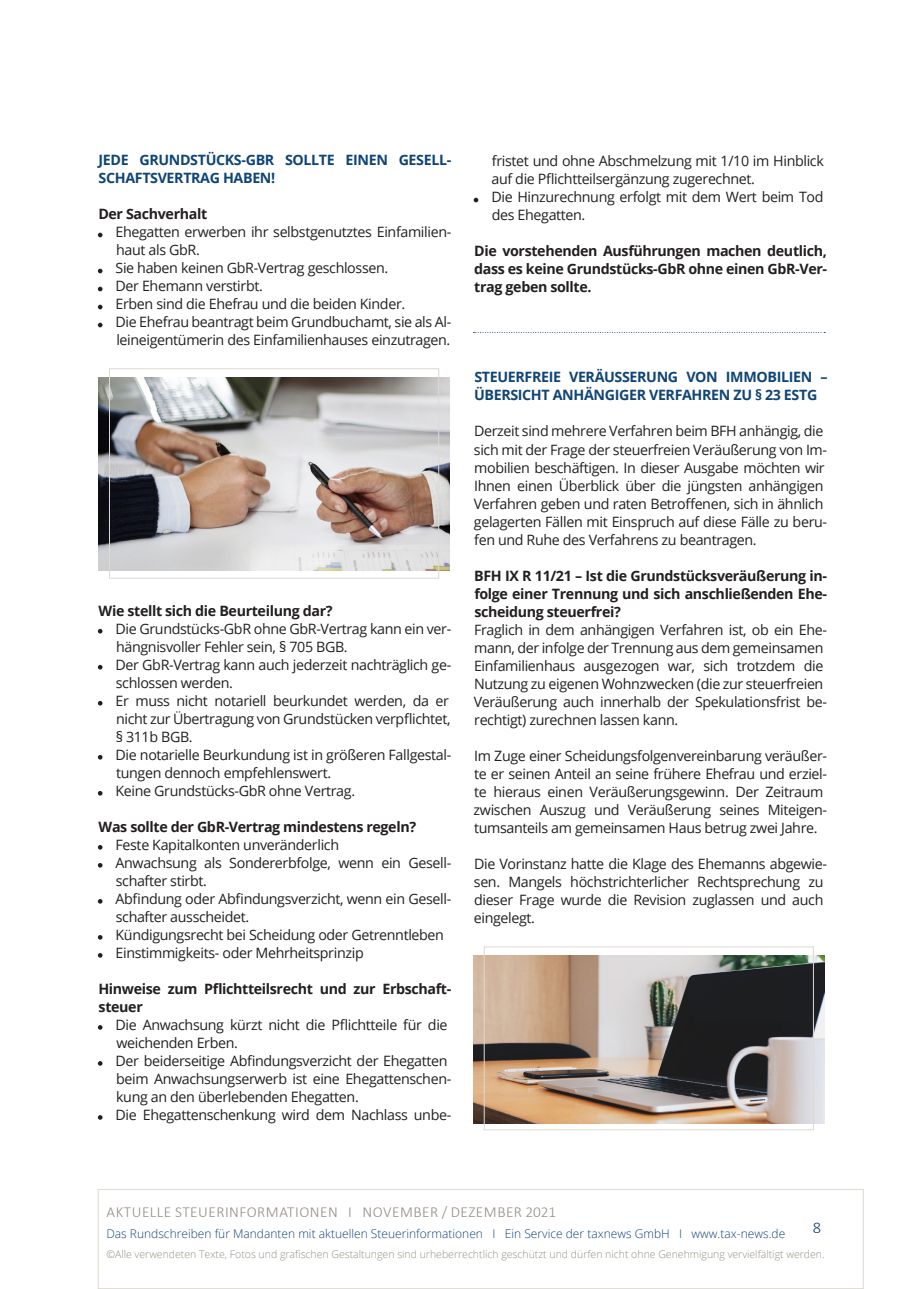
<style>
.page{position:relative;width:919px;height:1289px;background:#fff}
.page>*{position:absolute;margin:0;border:0;box-sizing:border-box;transform-origin:0 0}
.t1{font:300 16.5px "Calibri";color:#0f4476}
.t2{font:300 15.3px "Calibri";letter-spacing:.03em;color:#948e83}
.t3{font:14.25px/18px "Open Sans";letter-spacing:-.025em;color:#231f20}
.t4{font:700 14.25px/18px "Open Sans";letter-spacing:-.025em;color:#231f20;text-align:justify}
.t5{font:700 14.25px/18px "Open Sans";letter-spacing:-.025em;color:#0f4476}
.t6{font:300 12px "Open Sans";color:#0f4476}
.t7{font:300 10.5px "Open Sans";color:#948e83}
</style>
<div class="page">
<div style="left:98px;top:1188px;width:765px;height:100px;border:1px solid #dfd9d1"></div>
<svg style="left:98px;top:233px;width:4px;height:4px"></svg>
<svg style="left:98px;top:269px;width:4px;height:4px"></svg>
<svg style="left:98px;top:287px;width:4px;height:4px"></svg>
<svg style="left:98px;top:305px;width:4px;height:4px"></svg>
<svg style="left:98px;top:323px;width:4px;height:4px"></svg>
<svg style="left:98px;top:629px;width:4px;height:4px"></svg>
<svg style="left:98px;top:665px;width:4px;height:4px"></svg>
<svg style="left:98px;top:701px;width:4px;height:4px"></svg>
<svg style="left:98px;top:755px;width:4px;height:4px"></svg>
<svg style="left:98px;top:791px;width:4px;height:4px"></svg>
<svg style="left:98px;top:845px;width:4px;height:4px"></svg>
<svg style="left:98px;top:863px;width:4px;height:4px"></svg>
<svg style="left:98px;top:899px;width:4px;height:4px"></svg>
<svg style="left:98px;top:935px;width:4px;height:4px"></svg>
<svg style="left:98px;top:953px;width:4px;height:4px"></svg>
<svg style="left:98px;top:1025px;width:4px;height:4px"></svg>
<svg style="left:98px;top:1061px;width:4px;height:4px"></svg>
<svg style="left:98px;top:1115px;width:4px;height:4px"></svg>
<svg style="left:473px;top:198px;width:5px;height:4px"></svg>
<img style="left:99px;top:377px;width:350px;height:193px">
<div style="left:109px;top:368px;width:330px;height:210px;border:1px solid #dfd9d1"></div>
<img style="left:473px;top:955px;width:351px;height:168px">
<div style="left:484px;top:946px;width:329px;height:184px;border:1px solid #dfd9d1"></div>
<svg style="left:473px;top:332px;width:352px;height:1px"></svg>
<p class="t5" style="left:99px;top:151px;width:354px">JEDE GRUNDSTÜCKS-GBR SOLLTE EINEN GESELL-<br>SCHAFTSVERTRAG HABEN!</p>
<p class="t4" style="left:98px;top:205px;width:110px">Der Sachverhalt</p>
<p class="t3" style="left:115px;top:223px;width:337px">Ehegatten erwerben ihr selbstgenutztes Einfamilien&shy;haut als GbR.<br>Sie haben keinen GbR-Vertrag geschlossen.<br>Der Ehemann verstirbt.<br>Erben sind die Ehefrau und die beiden Kinder.<br>Die Ehefrau beantragt beim Grundbuchamt, sie als Al&shy;leineigentümerin des Einfamilienhauses einzutragen.</p>
<p class="t4" style="left:99px;top:601px;width:235px">Wie stellt sich die Beurteilung dar?</p>
<p class="t3" style="left:115px;top:619px;width:337px">Die Grundstücks-GbR ohne GbR-Vertrag kann ein ver&shy;hängnisvoller Fehler sein, § 705 BGB.<br>Der GbR-Vertrag kann auch jederzeit nachträglich ge&shy;schlossen werden.<br>Er muss nicht notariell beurkundet werden, da er nicht zur Übertragung von Grundstücken verpflichtet, § 311b BGB.<br>Die notarielle Beurkundung ist in größeren Fallgestal&shy;tungen dennoch empfehlenswert.<br>Keine Grundstücks-GbR ohne Vertrag.</p>
<p class="t4" style="left:99px;top:817px;width:319px">Was sollte der GbR-Vertrag mindestens regeln?</p>
<p class="t3" style="left:115px;top:835px;width:337px">Feste Kapitalkonten unveränderlich<br>Anwachsung als Sondererbfolge, wenn ein Gesell&shy;schafter stirbt.<br>Abfindung oder Abfindungsverzicht, wenn ein Gesell&shy;schafter ausscheidet.<br>Kündigungsrecht bei Scheidung oder Getrenntleben Einstimmigkeits- oder Mehrheitsprinzip</p>
<p class="t4" style="left:98px;top:979px;width:354px">Hinweise zum Pflichtteilsrecht und zur Erbschaft&shy;steuer</p>
<p class="t3" style="left:115px;top:1015px;width:337px">Die Anwachsung kürzt nicht die Pflichtteile für die weichenden Erben.<br>Der beiderseitige Abfindungsverzicht der Ehegatten beim Anwachsungserwerb ist eine Ehegattenschen&shy;kung an den überlebenden Ehegatten.<br>Die Ehegattenschenkung wird dem Nachlass unbe-</p>
<p class="t3" style="left:491px;top:152px;width:334px">fristet und ohne Abschmelzung mit 1/10 im Hinblick auf die Pflichtteilsergänzung zugerechnet.<br>Die Hinzurechnung erfolgt mit dem Wert beim Tod des Ehegatten.</p>
<p class="t4" style="left:474px;top:242px;width:354px">Die vorstehenden Ausführungen machen deutlich, dass es keine Grundstücks-GbR ohne einen GbR-Ver&shy;trag geben sollte.</p>
<p class="t5" style="left:474px;top:368px;width:355px">STEUERFREIE VERÄUSSERUNG VON IMMOBILIEN –<br>ÜBERSICHT ANHÄNGIGER VERFAHREN ZU § 23 ESTG</p>
<p class="t3" style="left:473px;top:422px;width:355px">Derzeit sind mehrere Verfahren beim BFH anhängig, die sich mit der Frage der steuerfreien Veräußerung von Im&shy;mobilien beschäftigen. In dieser Ausgabe möchten wir Ihnen einen Überblick über die jüngsten anhängigen Verfahren geben und raten Betroffenen, sich in ähnlich gelagerten Fällen mit Einspruch auf diese Fälle zu beru&shy;fen und Ruhe des Verfahrens zu beantragen.</p>
<p class="t4" style="left:474px;top:566px;width:354px">BFH IX R 11/21 – Ist die Grundstücksveräußerung in&shy;folge einer Trennung und sich anschließenden Ehe&shy;scheidung steuerfrei?</p>
<p class="t3" style="left:473px;top:620px;width:355px">Fraglich in dem anhängigen Verfahren ist, ob ein Ehe&shy;mann, der infolge der Trennung aus dem gemeinsamen Einfamilienhaus ausgezogen war, sich trotzdem die Nutzung zu eigenen Wohnzwecken (die zur steuerfreien Veräußerung auch innerhalb der Spekulationsfrist be&shy;rechtigt) zurechnen lassen kann.</p>
<p class="t3" style="left:473px;top:746px;width:355px">Im Zuge einer Scheidungsfolgenvereinbarung veräußer&shy;te er seinen Anteil an seine frühere Ehefrau und erziel&shy;te hieraus einen Veräußerungsgewinn. Der Zeitraum zwischen Auszug und Veräußerung seines Miteigen&shy;tumsanteils am gemeinsamen Haus betrug zwei Jahre.</p>
<p class="t3" style="left:474px;top:854px;width:355px">Die Vorinstanz hatte die Klage des Ehemanns abgewie&shy;sen. Mangels höchstrichterlicher Rechtsprechung zu dieser Frage wurde die Revision zuglassen und auch eingelegt.</p>
<p class="t2" style="left:107px;top:1202px;width:451px">AKTUELLE STEUERINFORMATIONEN I NOVEMBER / DEZEMBER 2021</p>
<p class="t6" style="left:106px;top:1224px;width:680px">Das Rundschreiben für Mandanten mit aktuellen Steuerinformationen I Ein Service der taxnews GmbH I www.tax-news.de</p>
<p class="t7" style="left:106px;top:1246px;width:719px">©Alle verwendeten Texte, Fotos und grafischen Gestaltungen sind urheberrechtlich geschützt und dürfen nicht ohne Genehmigung vervielfältigt werden.</p>
<p class="t1" style="left:812px;top:1216px;width:10px">8</p>
</div>
